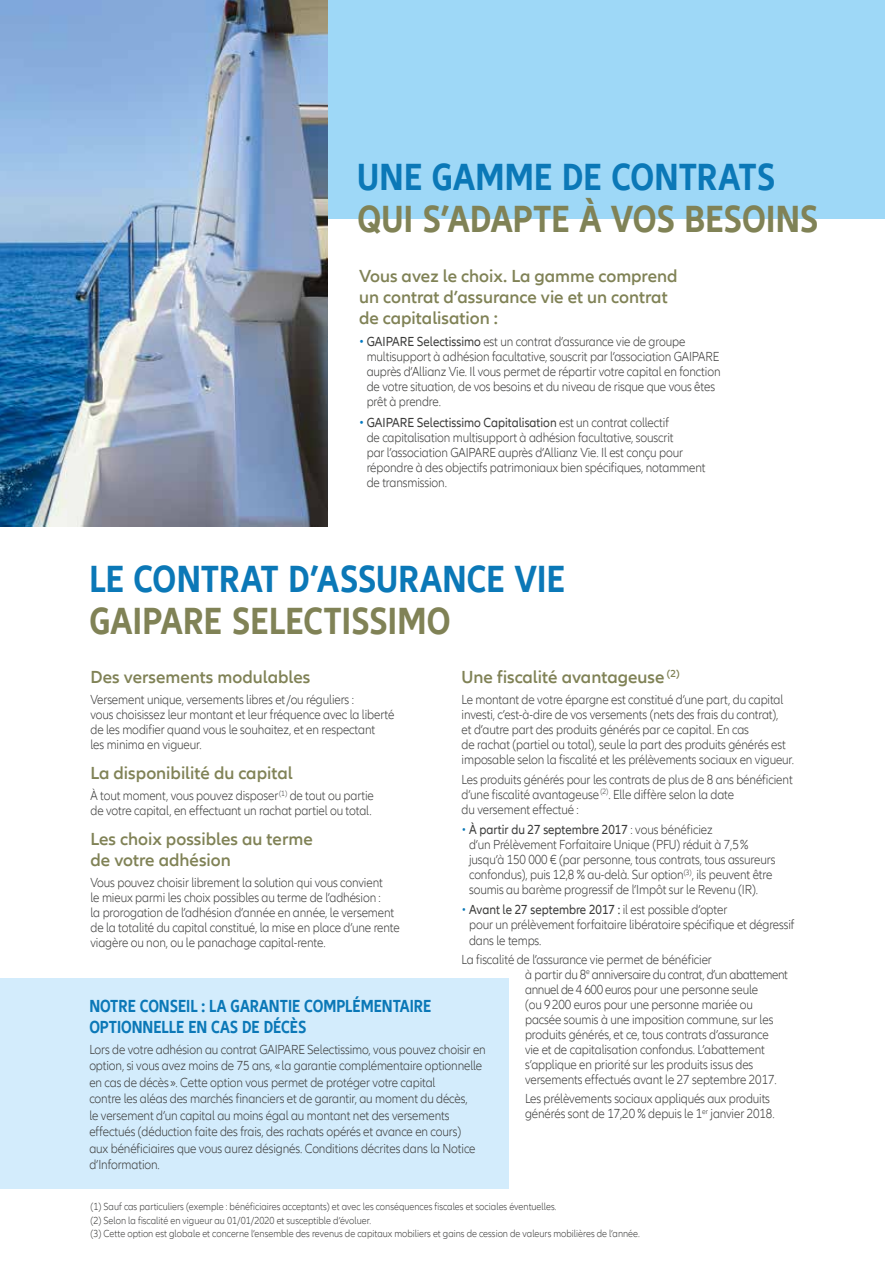
<style>
.page{position:relative;width:885px;height:1263px;background:#fff}
.page>*{position:absolute;margin:0;border:0;box-sizing:border-box;transform-origin:0 0}
.t1{font:700 condensed 39px "Allianz Neo";letter-spacing:.005em;color:#0b78b7}
.t2{font:700 condensed 39px "Allianz Neo";letter-spacing:.005em;color:#808256}
.t3{font:600 18px/21px "Allianz Neo";color:#808256}
.t4{font:700 condensed 18px/21px "Allianz Neo";color:#0b78b7}
.t5{font:300 13.5px/15px "Allianz Neo";letter-spacing:-.01em;color:#3a3a39;scale:.9 1}
.t6{font:300 10.5px/13.5px "Allianz Neo";color:#3a3a39;scale:.9 1}
.s1{font-weight:400;color:#0079c2}
.s2{font-weight:400}
.s3{color:#0b78b7}
</style>
<div class="page">
<div style="left:323px;top:0;width:561px;height:218px;background:#9ed8f7"></div>
<div style="left:0;top:978px;width:508px;height:210px;background:#d3ecfc"></div>
<img style="left:0;top:0;width:327px;height:527px">
<h1 class="t1" style="left:357px;top:154px;width:419px">UNE GAMME DE CONTRATS</h1>
<h1 class="t2" style="left:357px;top:196px;width:462px">QUI S’ADAPTE À VOS BESOINS</h1>
<h2 class="t3" style="left:359px;top:266px;width:320px">Vous avez le choix. La gamme comprend un contrat d’assurance vie et un contrat de capitalisation :</h2>
<p class="t5" style="left:366px;top:335px;width:394px;text-indent:-8px"><span class="s1">•</span> <span class="s2">GAIPARE Selectissimo</span> est un contrat d’assurance vie de groupe multisupport à adhésion facultative, souscrit par l’association GAIPARE auprès d’Allianz Vie. Il vous permet de répartir votre capital en fonction de votre situation, de vos besoins et du niveau de risque que vous êtes prêt à prendre.</p>
<p class="t5" style="left:366px;top:415px;width:378px;text-indent:-8px"><span class="s1">•</span> <span class="s2">GAIPARE Selectissimo Capitalisation</span> est un contrat collectif<br>de capitalisation multisupport à adhésion facultative, souscrit<br>par l’association GAIPARE auprès d’Allianz Vie. Il est conçu pour répondre à des objectifs patrimoniaux bien spécifiques, notamment de transmission.</p>
<h1 class="t1" style="left:89px;top:556px;width:477px">LE CONTRAT D’ASSURANCE VIE</h1>
<h1 class="t2" style="left:89px;top:598px;width:362px">GAIPARE SELECTISSIMO</h1>
<h2 class="t3" style="left:461px;top:667px;width:219px">Une fiscalité avantageuse <sup>(2)</sup></h2>
<p class="t5" style="left:461px;top:693px;width:371px">Le montant de votre épargne est constitué d’une part, du capital investi, c’est-à-dire de vos versements (nets des frais du contrat),<br>et d’autre part des produits générés par ce capital. En cas<br>de rachat (partiel ou total), seule la part des produits générés est imposable selon la fiscalité et les prélèvements sociaux en vigueur.</p>
<p class="t5" style="left:461px;top:772px;width:369px">Les produits générés pour les contrats de plus de 8 ans bénéficient d’une fiscalité avantageuse <sup>(2)</sup>. Elle diffère selon la date<br>du versement effectué :</p>
<p class="t5" style="left:469px;top:822px;width:342px;text-indent:-7px"><span class="s3">•</span> <span class="s2">À partir du 27 septembre 2017</span> : vous bénéficiez<br>d’un Prélèvement Forfaitaire Unique (PFU) réduit à 7,5% jusqu’à 150 000 € (par personne, tous contrats, tous assureurs confondus), puis 12,8 % au-delà. Sur option<sup>(3)</sup>, ils peuvent être soumis au barème progressif de l’Impôt sur le Revenu (IR).</p>
<p class="t5" style="left:469px;top:903px;width:363px;text-indent:-7px"><span class="s3">•</span> <span class="s2">Avant le 27 septembre 2017 :</span> il est possible d’opter<br>pour un prélèvement forfaitaire libératoire spécifique et dégressif dans le temps.</p>
<p class="t5" style="left:525px;top:952px;width:293px;text-indent:-63px">La fiscalité de l’assurance vie permet de bénéficier<br>à partir du 8<sup>e</sup> anniversaire du contrat, d’un abattement annuel de 4 600 euros pour une personne seule<br>(ou 9200 euros pour une personne mariée ou pacsée soumis à une imposition commune, sur les produits générés, et ce, tous contrats d’assurance<br>vie et de capitalisation confondus. L’abattement s’applique en priorité sur les produits issus des versements effectués avant le 27 septembre 2017.</p>
<p class="t5" style="left:525px;top:1091px;width:279px">Les prélèvements sociaux appliqués aux produits générés sont de 17,20 % depuis le 1<sup>er</sup> janvier 2018.</p>
<h2 class="t3" style="left:90px;top:667px;width:221px">Des versements modulables</h2>
<p class="t5" style="left:90px;top:693px;width:339px">Versement unique, versements libres et/ou réguliers :<br>vous choisissez leur montant et leur fréquence avec la liberté de les modifier quand vous le souhaitez, et en respectant<br>les minima en vigueur.</p>
<h2 class="t3" style="left:90px;top:763px;width:204px">La disponibilité du capital</h2>
<p class="t5" style="left:90px;top:789px;width:316px">À tout moment, vous pouvez disposer<sup>(1)</sup> de tout ou partie de votre capital, en effectuant un rachat partiel ou total.</p>
<h2 class="t3" style="left:90px;top:829px;width:224px">Les choix possibles au terme de votre adhésion</h2>
<p class="t5" style="left:90px;top:875px;width:345px">Vous pouvez choisir librement la solution qui vous convient<br>le mieux parmi les choix possibles au terme de l’adhésion :<br>la prorogation de l’adhésion d’année en année, le versement de la totalité du capital constitué, la mise en place d’une rente viagère ou non, ou le panachage capital-rente.</p>
<h2 class="t4" style="left:89px;top:996px;width:343px">NOTRE CONSEIL : LA GARANTIE COMPLÉMENTAIRE<br>OPTIONNELLE EN CAS DE DÉCÈS</h2>
<p class="t5" style="left:89px;top:1041px;width:442px;line-height:16.5px">Lors de votre adhésion au contrat GAIPARE Selectissimo, vous pouvez choisir en option, si vous avez moins de 75 ans, «la garantie complémentaire optionnelle en cas de décès». Cette option vous permet de protéger votre capital<br>contre les aléas des marchés financiers et de garantir, au moment du décès,<br>le versement d’un capital au moins égal au montant net des versements effectués (déduction faite des frais, des rachats opérés et avance en cours)<br>aux bénéficiaires que vous aurez désignés. Conditions décrites dans la Notice d’Information.</p>
<p class="t6" style="left:90px;top:1200px;width:612px">(1) Sauf cas particuliers (exemple : bénéficiaires acceptants) et avec les conséquences fiscales et sociales éventuelles.<br>(2) Selon la fiscalité en vigueur au 01/01/2020 et susceptible d’évoluer.<br>(3) Cette option est globale et concerne l’ensemble des revenus de capitaux mobiliers et gains de cession de valeurs mobilières de l’année.</p>
</div>
